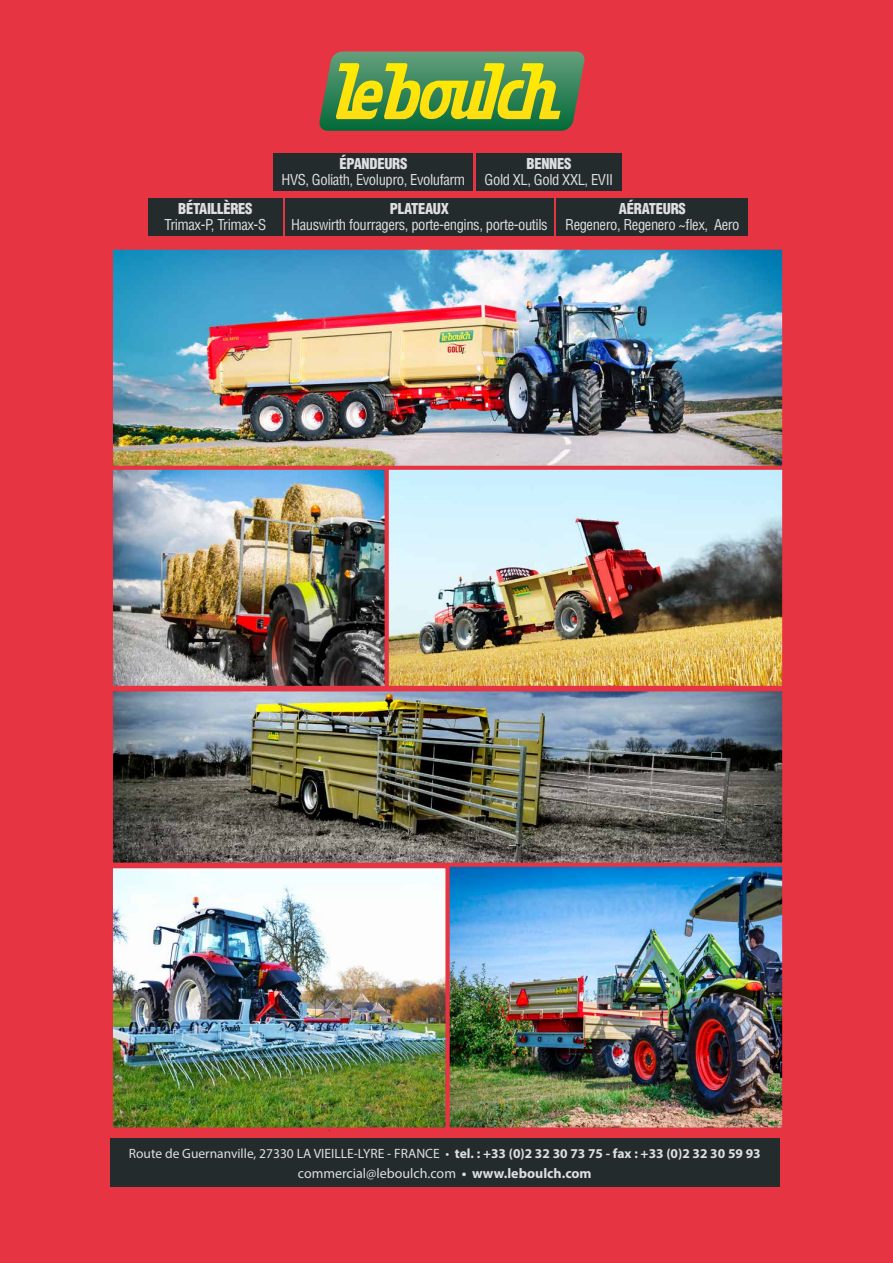
<style>
.page{position:relative;width:893px;height:1263px;background:#e73442}
.page>*{position:absolute;margin:0;border:0;box-sizing:border-box;transform-origin:0 0}
.t1{font:condensed 14.7px "Helvetica LT Std";letter-spacing:-.03em;color:#dfdee1}
.t2{font:900 condensed 14.7px "Helvetica LT Std";letter-spacing:-.02em;color:#dfdee1}
.t3{font:13.95px "Myriad Pro";color:#dfdee1}
.t4{font:13.5px "Myriad Pro";color:#dfdee1}
.s1{font-weight:700}
</style>
<div class="page">
<div style="left:110px;top:1138px;width:669px;height:49px;background:#232b2d"></div>
<svg style="left:319px;top:52px;width:266px;height:79px;background:#7d9e41"></svg>
<div style="left:476px;top:153px;width:146px;height:37px;background:#232b2d"></div>
<div style="left:273px;top:153px;width:200px;height:37px;background:#232b2d"></div>
<div style="left:148px;top:198px;width:134px;height:37px;background:#232b2d"></div>
<div style="left:557px;top:198px;width:191px;height:37px;background:#232b2d"></div>
<div style="left:285px;top:198px;width:269px;height:37px;background:#232b2d"></div>
<img style="left:114px;top:471px;width:269px;height:214px">
<div style="left:110px;top:467px;width:277px;height:222px;border:3px solid #e73442"></div>
<img style="left:390px;top:471px;width:391px;height:214px">
<div style="left:386px;top:467px;width:399px;height:222px;border:3px solid #e73442"></div>
<img style="left:451px;top:868px;width:330px;height:258px">
<div style="left:447px;top:864px;width:338px;height:266px;border:3px solid #e73442"></div>
<img style="left:114px;top:693px;width:667px;height:168px">
<div style="left:110px;top:689px;width:675px;height:176px;border:3px solid #e73442"></div>
<img style="left:114px;top:869px;width:330px;height:257px">
<div style="left:110px;top:865px;width:338px;height:265px;border:3px solid #e73442"></div>
<img style="left:114px;top:251px;width:667px;height:213px">
<div style="left:110px;top:247px;width:675px;height:221px;border:3px solid #e73442"></div>
<p class="t2" style="left:178px;top:200px;width:76px">BÉTAILLÈRES</p>
<p class="t1" style="left:165px;top:216px;width:103px">Trimax-P, Trimax-S</p>
<p class="t2" style="left:339px;top:155px;width:69px">ÉPANDEURS</p>
<p class="t1" style="left:282px;top:171px;width:185px">HVS, Goliath, Evolupro, Evolufarm</p>
<p class="t2" style="left:526px;top:155px;width:46px">BENNES</p>
<p class="t1" style="left:485px;top:171px;width:130px">Gold XL, Gold XXL, EVII</p>
<p class="t2" style="left:390px;top:200px;width:61px">PLATEAUX</p>
<p class="t1" style="left:291px;top:216px;width:258px">Hauswirth fourragers, porte-engins, porte-outils</p>
<p class="t2" style="left:619px;top:200px;width:68px">AÉRATEURS</p>
<p class="t1" style="left:565px;top:216px;width:176px">Regenero, Regenero ~flex, Aero</p>
<p class="t4" style="left:129px;top:1145px;width:633px">Route de Guernanville, 27330 LA VIEILLE-LYRE - FRANCE • <span class="s1">tel. : +33 (0)2 32 30 73 75 - fax : +33 (0)2 32 30 59 93</span></p>
<p class="t3" style="left:298px;top:1164px;width:295px">commercial@leboulch.com <span class="s1">• www.leboulch.com</span></p>
</div>
